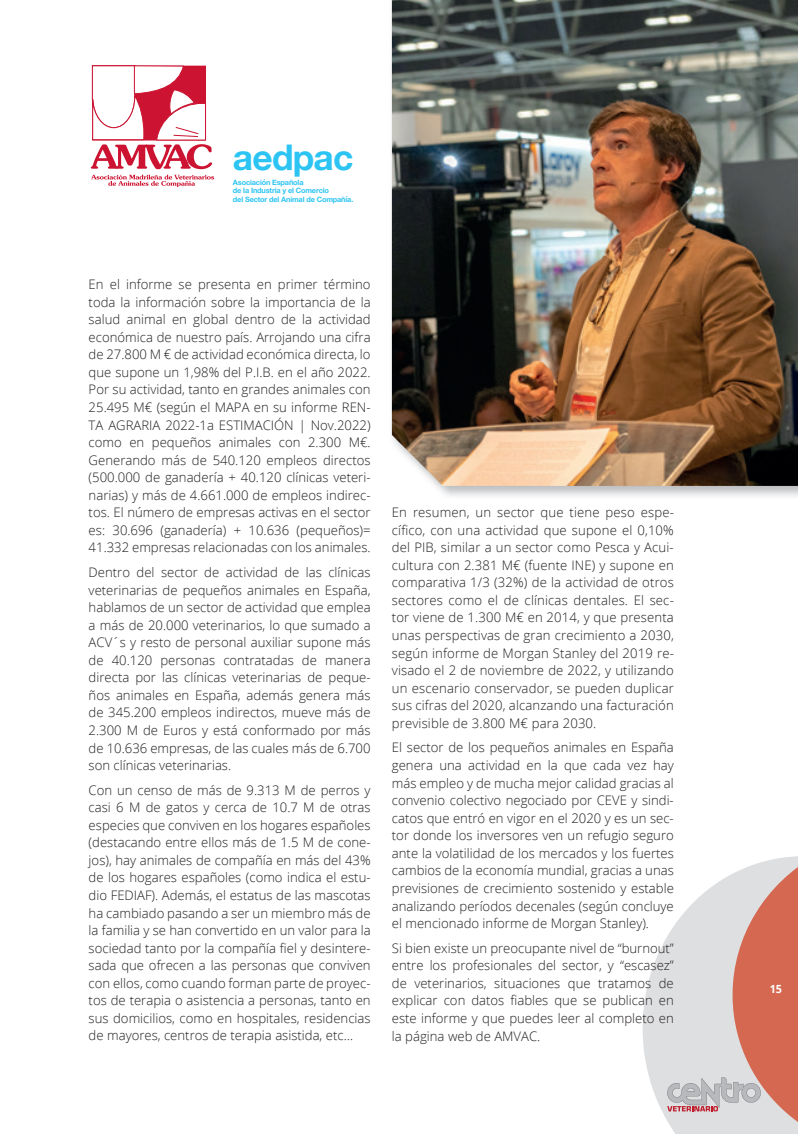
<style>
.page{position:relative;width:798px;height:1134px;background:#fff}
.page>*{position:absolute;margin:0;border:0;box-sizing:border-box;transform-origin:0 0}
.t1{font:700 35.38px "Helvetica Neue";letter-spacing:-.02em;color:#2cc4f3}
.t2{font:300 13.12px/17.5px "Open Sans";color:#231f20;text-align:justify}
.t3{font:700 11.25px "Open Sans";color:#fff;scale:.96 1}
.t4{font:700 7.38px/8.6px "Helvetica Neue";letter-spacing:-.02em;color:#2cc4f3}
</style>
<div class="page">
<svg style="left:642px;top:856px;width:155px;height:278px"></svg>
<svg style="left:667px;top:867px;width:130px;height:255px;background:#dab5ae"></svg>
<svg style="left:91px;top:65px;width:121px;height:104px"></svg>
<svg style="left:91px;top:175px;width:123px;height:12px"></svg>
<img style="left:392px;top:0;width:405px;height:486px">
<h1 class="t1" style="left:233px;top:130px;width:122px">aedpac</h1>
<p class="t4" style="left:233px;top:178px;width:122px">Asociación Española<br>de la Industria y el Comercio<br>del Sector del Animal de Compañía.</p>
<p class="t2" style="left:89px;top:275px;width:283px">En el informe se presenta en primer término toda la información sobre la importancia de la salud animal en global dentro de la actividad económica de nuestro país. Arrojando una cifra de 27.800 M € de actividad económica directa, lo que supone un 1,98% del P.I.B. en el año 2022.<br>Por su actividad, tanto en grandes animales con 25.495 M€ (según el MAPA en su informe REN-TA AGRARIA 2022-1a ESTIMACIÓ N | Nov.2022) como en pequeños animales con 2.300 M€.<br>Generando más de 540.120 empleos directos (500.000 de ganadería + 40.120 clínicas veteri&shy;narias) y más de 4.661.000 de empleos indirec&shy;tos. El número de empresas activas en el sector es: 30.696 (ganadería) + 10.636 (pequeños)= 41.332 empresas relacionadas con los animales.</p>
<p class="t2" style="left:89px;top:563px;width:283px">Dentro del sector de actividad de las clínicas veterinarias de pequeños animales en España, hablamos de un sector de actividad que emplea a más de 20.000 veterinarios, lo que sumado a ACV´s y resto de personal auxiliar supone más de 40.120 personas contratadas de manera directa por las clínicas veterinarias de peque&shy;ños animales en España, además genera más de 345.200 empleos indirectos, mueve más de 2.300 M de Euros y está conformado por más de 10.636 empresas, de las cuales más de 6.700 son clínicas veterinarias.</p>
<p class="t2" style="left:89px;top:781px;width:283px">Con un censo de más de 9.313 M de perros y casi 6 M de gatos y cerca de 10.7 M de otras especies que conviven en los hogares españoles (destacando entre ellos más de 1.5 M de cone&shy;jos), hay animales de compañía en más del 43% de los hogares españoles (como indica el estu&shy;dio FEDIAF). Además, el estatus de las mascotas ha cambiado pasando a ser un miembro más de la familia y se han convertido en un valor para la sociedad tanto por la compañía fiel y desintere&shy;sada que ofrecen a las personas que conviven con ellos, como cuando forman parte de proyec&shy;tos de terapia o asistencia a personas, tanto en sus domicilios, como en hospitales, residencias de mayores, centros de terapia asistida, etc…</p>
<p class="t2" style="left:392px;top:503px;width:283px">En resumen, un sector que tiene peso espe&shy;cífico, con una actividad que supone el 0,10% del PIB, similar a un sector como Pesca y Acui&shy;cultura con 2.381 M€ (fuente INE) y supone en comparativa 1/3 (32%) de la actividad de otros sectores como el de clínicas dentales. El sec&shy;tor viene de 1.300 M€ en 2014, y que presenta unas perspectivas de gran crecimiento a 2030, según informe de Morgan Stanley del 2019 re&shy;visado el 2 de noviembre de 2022, y utilizando un escenario conservador, se pueden duplicar sus cifras del 2020, alcanzando una facturación previsible de 3.800 M€ para 2030.</p>
<p class="t2" style="left:392px;top:739px;width:283px">El sector de los pequeños animales en España genera una actividad en la que cada vez hay más empleo y de mucha mejor calidad gracias al convenio colectivo negociado por CEVE y sindi&shy;catos que entró en vigor en el 2020 y es un sec&shy;tor donde los inversores ven un refugio seguro ante la volatilidad de los mercados y los fuertes cambios de la economía mundial, gracias a unas previsiones de crecimiento sostenido y estable analizando períodos decenales (según concluye el mencionado informe de Morgan Stanley).</p>
<p class="t2" style="left:392px;top:939px;width:283px">Si bien existe un preocupante nivel de “burnout” entre los profesionales del sector, y “escasez” de veterinarios, situaciones que tratamos de explicar con datos fiables que se publican en este informe y que puedes leer al completo en la página web de AMVAC.</p>
<p class="t3" style="left:769px;top:980px;width:14px">15</p>
</div>
